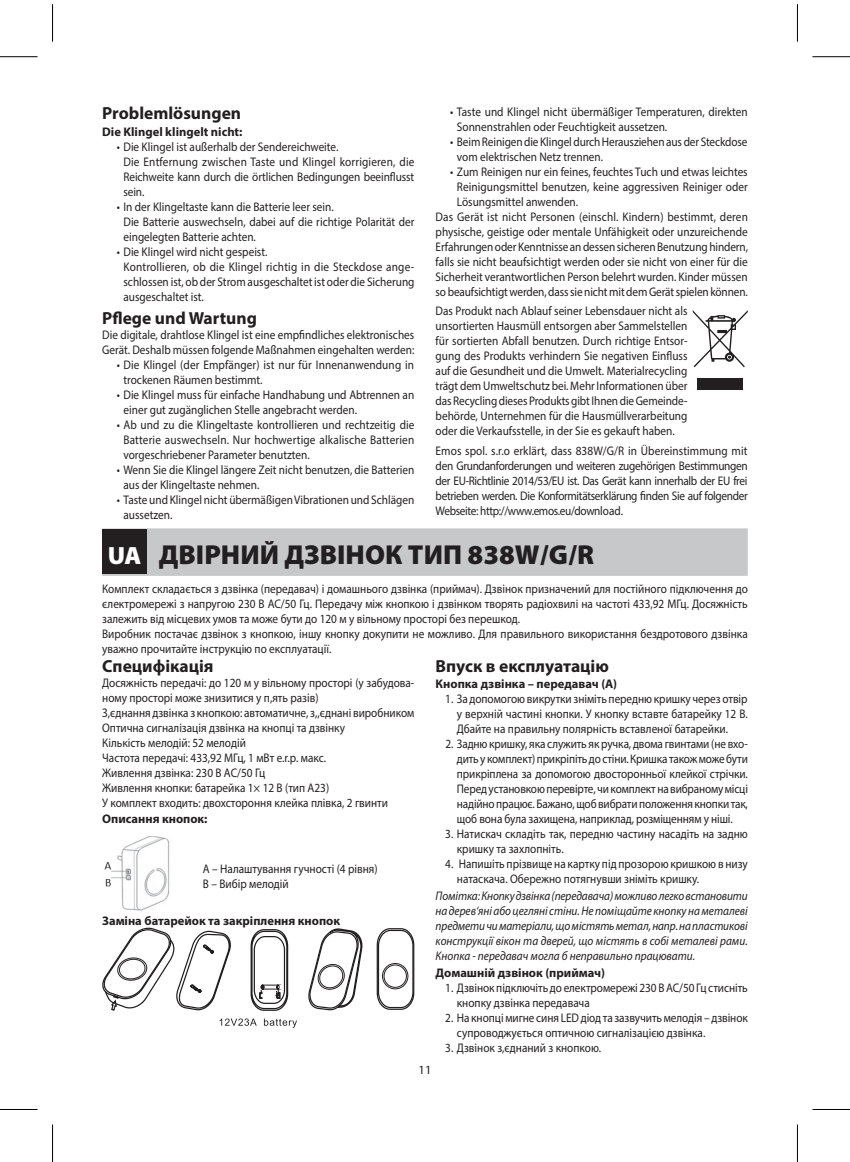
<style>
.page{position:relative;width:850px;height:1162px;background:#fff}
.page>*{position:absolute;margin:0;border:0;box-sizing:border-box;transform-origin:0 0}
.t1{font:900 27.5px "Myriad Pro";color:#231f20}
.t2{font:900 25px "Myriad Pro";color:#fff}
.t3{font:700 17.5px "Myriad Pro";color:#231f20}
.t4{font:12.5px/15px "Myriad Pro";color:#231f20;scale:.9 1}
.t5{font:italic 12.5px/15px "Myriad Pro";color:#231f20;text-align:justify;scale:.9 1}
.t6{font:700 12.5px "Myriad Pro";color:#231f20}
.t7{font:12.5px "Myriad Pro";color:#231f20}
</style>
<div class="page">
<div style="left:102px;top:528px;width:645px;height:48px;background:#c7c8ca"></div>
<div style="left:102px;top:529px;width:45px;height:45px;background:#231f20"></div>
<img style="left:104px;top:836px;width:66px;height:75px">
<svg style="left:102px;top:927px;width:313px;height:84px"></svg>
<svg style="left:219px;top:1018px;width:37px;height:7px"></svg>
<svg style="left:264px;top:1018px;width:33px;height:9px"></svg>
<svg style="left:692px;top:310px;width:55px;height:57px"></svg>
<div style="left:697px;top:379px;width:45px;height:11px;background:#231f20"></div>
<hr style="left:0;top:56px;width:38px;height:1px;background:#000">
<hr style="left:812px;top:56px;width:37px;height:1px;background:#000">
<hr style="left:0;top:1109px;width:38px;height:1px;background:#000">
<hr style="left:812px;top:1109px;width:37px;height:1px;background:#000">
<hr style="left:52px;top:4px;width:1px;height:38px;background:#000">
<hr style="left:52px;top:1124px;width:1px;height:38px;background:#000">
<hr style="left:796px;top:4px;width:1px;height:38px;background:#000">
<hr style="left:796px;top:1124px;width:1px;height:38px;background:#000">
<p class="t4" style="left:456px;top:104px;width:324px;text-indent:-7px">• Taste und Klingel nicht übermäßiger Temperaturen, direkten<br>Sonnenstrahlen oder Feuchtigkeit aussetzen.</p>
<p class="t4" style="left:456px;top:134px;width:324px;text-indent:-7px">• Beim Reinigen die Klingel durch Herausziehen aus der Steckdose vom elektrischen Netz trennen.</p>
<p class="t4" style="left:450px;top:164px;width:332px">• Zum Reinigen nur ein feines, feuchtes Tuch und etwas leichtes</p>
<p class="t4" style="left:456px;top:179px;width:324px">Reinigungsmittel benutzen, keine aggressiven Reiniger oder</p>
<p class="t4" style="left:456px;top:194px;width:136px">Lösungsmittel anwenden.</p>
<p class="t4" style="left:435px;top:209px;width:348px">Das Gerät ist nicht Personen (einschl. Kindern) bestimmt, deren</p>
<p class="t4" style="left:435px;top:224px;width:348px">physische, geistige oder mentale Unfähigkeit oder unzureichende</p>
<p class="t4" style="left:435px;top:239px;width:348px">Erfahrungen oder Kenntnisse an dessen sicheren Benutzung hindern,</p>
<p class="t4" style="left:435px;top:254px;width:348px">falls sie nicht beaufsichtigt werden oder sie nicht von einer für die</p>
<p class="t4" style="left:435px;top:269px;width:348px">Sicherheit verantwortlichen Person belehrt wurden. Kinder müssen</p>
<p class="t4" style="left:435px;top:284px;width:348px">so beaufsichtigt werden, dass sie nicht mit dem Gerät spielen können.</p>
<p class="t4" style="left:435px;top:303px;width:281px;text-align:justify">Das Produkt nach Ablauf seiner Lebensdauer nicht als unsortierten Hausmüll entsorgen aber Sammelstellen für sortierten Abfall benutzen. Durch richtige Entsor&shy;gung des Produkts verhindern Sie negativen Einfluss auf die Gesundheit und die Umwelt. Materialrecycling trägt dem Umweltschutz bei. Mehr Informationen über das Recycling dieses Produkts gibt Ihnen die Gemeinde&shy;behörde, Unternehmen für die Hausmüllverarbeitung oder die Verkaufsstelle, in der Sie es gekauft haben.</p>
<p class="t4" style="left:435px;top:443px;width:348px;text-align:justify">Emos spol. s.r.o erklärt, dass 838W/G/R in Übereinstimmung mit den Grundanforderungen und weiteren zugehörigen Bestimmungen der EU-Richtlinie 2014/53/EU ist. Das Gerät kann innerhalb der EU frei betrieben werden. Die Konformitätserklärung finden Sie auf folgender Webseite: http://www.emos.eu/download.</p>
<h1 class="t1" style="left:159px;top:536px;width:436px">ДВІРНИЙ ДЗВІНОК ТИП 838W/G/R</h1>
<p class="t4" style="left:102px;top:581px;width:718px">Комплект складається з дзвінка (передавач) і домашнього дзвінка (приймач). Дзвінок призначений для постійного підключення до єлектромережі з напругою 230 В AC/50 Гц. Передачу між кнопкою і дзвінком творять радіохвилі на частоті 433,92 МГц. Досяжність залежить від місцевих умов та може бути до 120 м у вільному просторі без перешкод.<br>Виробник постачає дзвінок з кнопкою, іншу кнопку докупити не можливо. Для правильного використання бездротового дзвінка уважно прочитайте інструкцію по експлуатації.</p>
<h3 class="t3" style="left:102px;top:102px;width:140px">Problemlösungen</h3>
<p class="t6" style="left:102px;top:124px;width:142px">Die Klingel klingelt nicht:</p>
<p class="t4" style="left:123px;top:139px;width:324px;text-indent:-7px">• Die Klingel ist außerhalb der Sendereichweite.<br>Die Entfernung zwischen Taste und Klingel korrigieren, die Reichweite kann durch die örtlichen Bedingungen beeinflusst sein.</p>
<p class="t4" style="left:123px;top:199px;width:324px;text-indent:-7px">• In der Klingeltaste kann die Batterie leer sein.<br>Die Batterie auswechseln, dabei auf die richtige Polarität der eingelegten Batterie achten.</p>
<p class="t4" style="left:123px;top:244px;width:325px;text-indent:-7px">• Die Klingel wird nicht gespeist.<br>Kontrollieren, ob die Klingel richtig in die Steckdose ange&shy;schlossen ist, ob der Strom ausgeschaltet ist oder die Sicherung ausgeschaltet ist.</p>
<h3 class="t3" style="left:102px;top:307px;width:156px">Pflege und Wartung</h3>
<p class="t4" style="left:102px;top:327px;width:348px">Die digitale, drahtlose Klingel ist eine empfindliches elektronisches<br>Gerät. Deshalb müssen folgende Maßnahmen eingehalten werden:</p>
<p class="t4" style="left:123px;top:357px;width:324px;text-indent:-7px">• Die Klingel (der Empfänger) ist nur für Innenanwendung in trockenen Räumen bestimmt.</p>
<p class="t4" style="left:123px;top:387px;width:324px;text-indent:-7px">• Die Klingel muss für einfache Handhabung und Abtrennen an einer gut zugänglichen Stelle angebracht werden.</p>
<p class="t4" style="left:123px;top:417px;width:325px;text-align:justify;text-indent:-7px">• Ab und zu die Klingeltaste kontrollieren und rechtzeitig die Batterie auswechseln. Nur hochwertige alkalische Batterien vorgeschriebener Parameter benutzten.</p>
<p class="t4" style="left:123px;top:462px;width:324px;text-indent:-7px">• Wenn Sie die Klingel längere Zeit nicht benutzen, die Batterien aus der Klingeltaste nehmen.</p>
<p class="t4" style="left:123px;top:492px;width:324px;text-indent:-7px">• Taste und Klingel nicht übermäßigen Vibrationen und Schlägen aussetzen.</p>
<h2 class="t2" style="left:108px;top:538px;width:35px">UA</h2>
<h3 class="t3" style="left:102px;top:654px;width:113px">Специфікація</h3>
<p class="t4" style="left:102px;top:674px;width:348px">Досяжність передачі: до 120 м у вільному просторі (у забудова&shy;ному просторі може знизитися у п,ять разів)<br>З,єднання дзвінка з кнопкою: автоматичне, з,,єднані виробником Оптична сигналізація дзвінка на кнопці та дзвінку<br>Кількість мелодій: 52 мелодій<br>Частота передачі: 433,92 MГц, 1 мВт e.r.p. макс.<br>Живлення дзвінка: 230 В AC/50 Гц<br>Живлення кнопки: батарейка 1× 12 В (тип A23)<br>У комплект входить: двохстороння клейка плівка, 2 гвинти</p>
<p class="t6" style="left:102px;top:811px;width:107px">Описання кнопок:</p>
<p class="t4" style="left:203px;top:861px;width:195px">A – Налаштування гучності (4 рівня)<br>B – Вибір мелодій</p>
<p class="t6" style="left:102px;top:912px;width:239px">Заміна батарейок та закріплення кнопок</p>
<h3 class="t3" style="left:435px;top:654px;width:175px">Впуск в експлуатацію</h3>
<p class="t6" style="left:435px;top:676px;width:183px">Кнопка дзвінка – передавач (A)</p>
<p class="t4" style="left:456px;top:691px;width:324px;text-align:justify;text-indent:-12px">1. За допомогою викрутки зніміть передню кришку через отвір у верхній частині кнопки. У кнопку вставте батарейку 12 В.<br>Дбайте на правильну полярність вставленої батарейки.</p>
<p class="t4" style="left:456px;top:736px;width:325px;text-align:justify;text-indent:-11px">2. Задню кришку, яка служить як ручка, двома гвинтами (не вхо&shy;дить у комплект) прикріпіть до стіни. Кришка також може бути прикріплена за допомогою двосторонньої клейкої стрічки.<br>Перед установкою перевірте, чи комплект на вибраному місці надійно працює. Бажано, щоб вибрати положення кнопки так, щоб вона була захищена, наприклад, розміщенням у ніші.</p>
<p class="t4" style="left:456px;top:826px;width:324px;text-indent:-12px">3. Натискач складіть так, передню частину насадіть на задню кришку та захлопніть.</p>
<p class="t4" style="left:456px;top:856px;width:324px;text-indent:-12px">4. Напишіть прізвище на картку під прозорою кришкою в низу натаскача. Обережно потягнувши зніміть кришку.</p>
<p class="t5" style="left:435px;top:888px;width:348px">Помітка: Кнопку дзвінка (передавача) можливо легко встановити на дерев‘яні або цегляні стіни. Не поміщайте кнопку на металеві предмети чи матеріали, що містять метал, напр. на пластикові конструкції вікон та дверей, що містять в собі металеві рами.<br>Кнопка - передавач могла б неправильно працювати.</p>
<p class="t6" style="left:435px;top:964px;width:171px">Домашній дзвінок (приймач)</p>
<p class="t4" style="left:456px;top:979px;width:324px;text-indent:-12px">1. Дзвінок підключіть до електромережі 230 В AC/50 Гц стисніть кнопку дзвінка передавача</p>
<p class="t4" style="left:456px;top:1009px;width:324px;text-indent:-12px">2. На кнопці мигне синя LED діод та зазвучить мелодія – дзвінок супроводжується оптичною сигналізацією дзвінка.</p>
<p class="t4" style="left:445px;top:1039px;width:175px">3. Дзвінок з,єднаний з кнопкою.</p>
<p class="t7" style="left:418px;top:1062px;width:14px">11</p>
</div>
